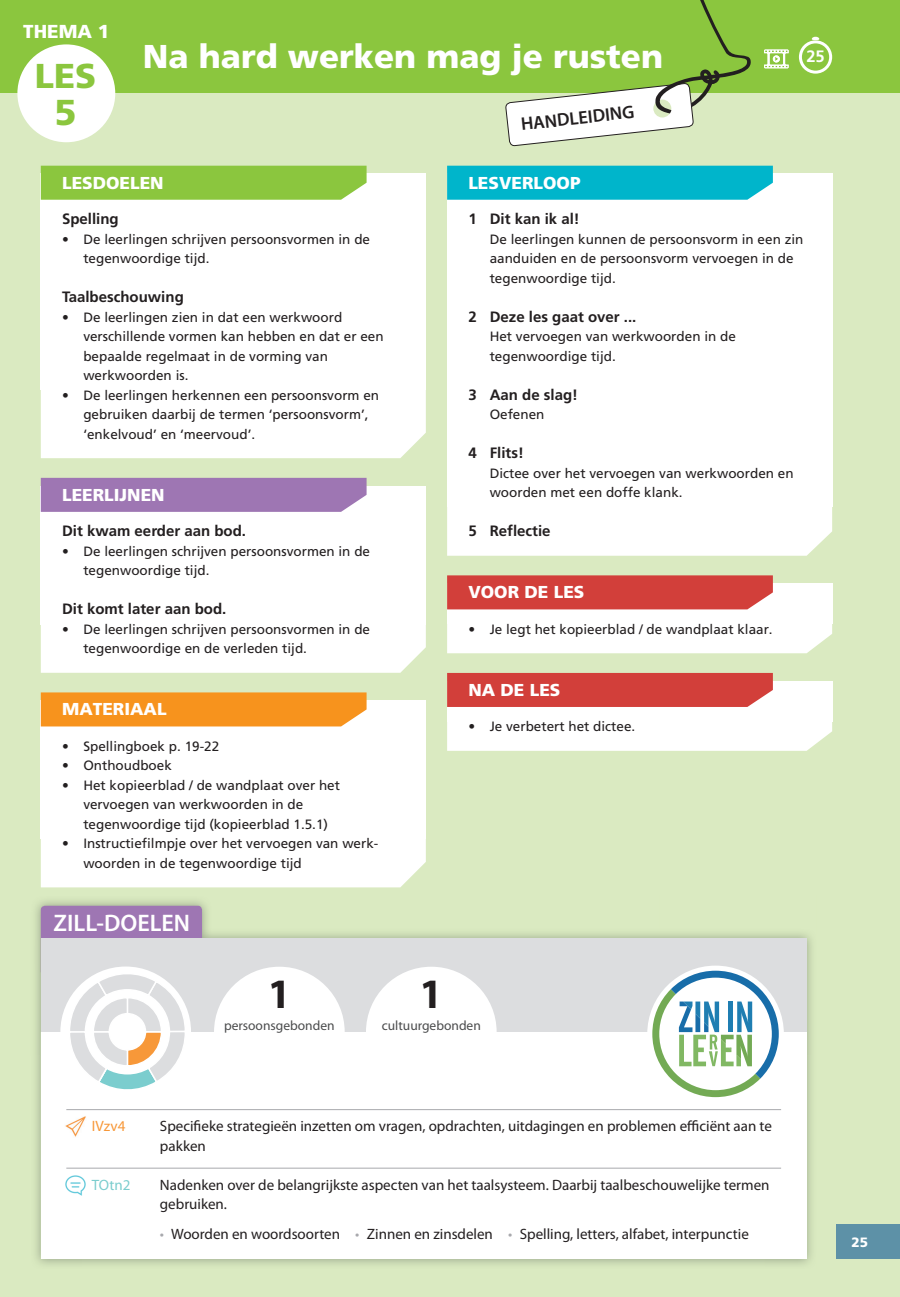
<style>
.page{position:relative;width:900px;height:1297px;background:#fff}
.page>*{position:absolute;margin:0;border:0;box-sizing:border-box;transform-origin:0 0}
.t1{font:700 42px "Myriad Pro";color:#231f20}
.t2{font:900 36px "Frutiger LT Std";color:#8bc63e}
.t3{font:900 34.5px "Frutiger LT Std";color:#8bc63e}
.t4{font:900 33px "Frutiger LT Std";color:#fff}
.t5{font:600 24px "Myriad Pro";color:#fff}
.t6{font:900 18.75px "Frutiger LT Std";color:#fff}
.t7{font:600 18.3px "Myriad Pro";color:#231f20}
.t8{font:900 17.25px "Frutiger LT Std";color:#fff}
.t9{font:700 16.5px "Frutiger LT Std";color:#fff}
.t10{font:15px/19.5px "Myriad Pro";color:#231f20}
.t11{font:700 15px "Frutiger LT Std";color:#231f20}
.t12{font:15px "Myriad Pro";color:#f79839}
.t13{font:15px "Myriad Pro";color:#7bcdce}
.t14{font:13.5px/19.5px "Frutiger LT Std";color:#231f20}
.t15{font:13.5px "Myriad Pro";color:#4b4c4d}
.t16{font:900 13.5px "Frutiger LT Std";color:#fff}
.s1{color:#a8a9ad}
</style>
<div class="page">
<div style="left:0;top:0;width:899px;height:1296px;background:#daeac1"></div>
<div style="left:836px;top:1224px;width:63px;height:34px;background:#5d91a7"></div>
<div style="left:0;top:0;width:899px;height:93px;background:#8bc63e"></div>
<div style="left:798px;top:40px;width:34px;height:34px;border:3px solid #fff;border-radius:50%"></div>
<svg style="left:811px;top:37px;width:8px;height:3px"></svg>
<div style="left:17px;top:44px;width:98px;height:98px;background:#fff;border-radius:50%"></div>
<div style="left:41px;top:174px;width:385px;height:40px;background:#fff"></div>
<div style="left:41px;top:195px;width:385px;height:39px;background:#fff"></div>
<div style="left:41px;top:224px;width:385px;height:49px;background:#fff"></div>
<div style="left:41px;top:273px;width:385px;height:39px;background:#fff"></div>
<div style="left:41px;top:302px;width:385px;height:88px;background:#fff"></div>
<div style="left:41px;top:390px;width:385px;height:68px;background:#fff"></div>
<div style="left:41px;top:486px;width:385px;height:40px;background:#fff"></div>
<div style="left:41px;top:507px;width:385px;height:39px;background:#fff"></div>
<div style="left:41px;top:536px;width:385px;height:49px;background:#fff"></div>
<div style="left:41px;top:585px;width:385px;height:39px;background:#fff"></div>
<div style="left:41px;top:624px;width:385px;height:48px;background:#fff"></div>
<div style="left:41px;top:700px;width:385px;height:41px;background:#fff"></div>
<div style="left:41px;top:731px;width:385px;height:29px;background:#fff"></div>
<div style="left:41px;top:750px;width:385px;height:30px;background:#fff"></div>
<div style="left:41px;top:770px;width:385px;height:68px;background:#fff"></div>
<div style="left:41px;top:838px;width:385px;height:49px;background:#fff"></div>
<div style="left:41px;top:166px;width:325px;height:34px;background:#8bc63e"></div>
<div style="left:41px;top:478px;width:325px;height:34px;background:#9e76b3"></div>
<div style="left:41px;top:692px;width:325px;height:34px;background:#f7931d"></div>
<div style="left:447px;top:174px;width:385px;height:40px;background:#fff"></div>
<div style="left:447px;top:214px;width:385px;height:78px;background:#fff"></div>
<div style="left:447px;top:292px;width:385px;height:39px;background:#fff"></div>
<div style="left:447px;top:312px;width:385px;height:58px;background:#fff"></div>
<div style="left:447px;top:370px;width:385px;height:39px;background:#fff"></div>
<div style="left:447px;top:390px;width:385px;height:39px;background:#fff"></div>
<div style="left:447px;top:429px;width:385px;height:39px;background:#fff"></div>
<div style="left:447px;top:448px;width:385px;height:59px;background:#fff"></div>
<div style="left:447px;top:507px;width:385px;height:48px;background:#fff"></div>
<div style="left:447px;top:166px;width:325px;height:34px;background:#00b5cb"></div>
<svg style="left:447px;top:575px;width:385px;height:78px"></svg>
<svg style="left:447px;top:673px;width:385px;height:77px"></svg>
<svg style="left:505px;top:0;width:245px;height:146px"></svg>
<svg style="left:764px;top:50px;width:24px;height:18px"></svg>
<img style="left:35px;top:900px;width:205px;height:155px">
<img style="left:659px;top:933px;width:153px;height:122px">
<img style="left:35px;top:1055px;width:48px;height:210px">
<img style="left:764px;top:1055px;width:48px;height:210px">
<img style="left:83px;top:1258px;width:681px;height:7px">
<div style="left:41px;top:1032px;width:765px;height:226px;background:#fff"></div>
<div style="left:41px;top:905px;width:161px;height:70px;background:#9e76b3;border-radius:4px"></div>
<div style="left:41px;top:938px;width:765px;height:94px;background:#dcdddf"></div>
<div style="left:60px;top:966px;width:131px;height:131px;background:#fff;border-radius:50%"></div>
<div style="left:214px;top:966px;width:130px;height:131px;background:#fff;border-radius:50%"></div>
<div style="left:366px;top:966px;width:130px;height:131px;background:#fff;border-radius:50%"></div>
<div style="left:647px;top:965px;width:136px;height:137px;background:#fff;border-radius:50%"></div>
<svg style="left:652px;top:970px;width:126px;height:127px"></svg>
<hr style="left:66px;top:1109px;width:715px;height:1px;background:#a8a9ad">
<hr style="left:66px;top:1167px;width:715px;height:1px;background:#a8a9ad">
<img style="left:65px;top:1116px;width:21px;height:21px">
<svg style="left:66px;top:1131px;width:20px;height:1px"></svg>
<img style="left:65px;top:1175px;width:21px;height:21px">
<svg style="left:66px;top:1189px;width:20px;height:1px"></svg>
<svg style="left:68px;top:970px;width:118px;height:120px"></svg>
<h3 class="t6" style="left:23px;top:20px;width:87px">THEMA 1</h3>
<h3 class="t3" style="left:35px;top:56px;width:63px">LES</h3>
<h2 class="t2" style="left:55px;top:90px;width:24px">5</h2>
<h3 class="t4" style="left:143px;top:36px;width:521px">Na hard werken mag je rusten</h3>
<p class="t9" style="left:806px;top:46px;width:20px">25</p>
<h3 class="t7" style="left:520px;top:114px;width:116px;rotate:-6deg">HANDLEIDING</h3>
<p class="t8" style="left:62px;top:172px;width:103px">LESDOELEN</p>
<p class="t11" style="left:62px;top:210px;width:58px">Spelling</p>
<p class="t14" style="left:83px;top:229px;width:288px;text-indent:-21px">• De leerlingen schrijven persoonsvormen in de tegenwoordige tijd.</p>
<p class="t11" style="left:62px;top:288px;width:123px">Taalbeschouwing</p>
<p class="t14" style="left:83px;top:307px;width:302px;text-indent:-21px">• De leerlingen zien in dat een werkwoord verschillende vormen kan hebben en dat er een bepaalde regelmaat in de vorming van werkwoorden is.</p>
<p class="t14" style="left:83px;top:385px;width:297px;text-indent:-21px">• De leerlingen herkennen een persoonsvorm en gebruiken daarbij de termen ‘persoonsvorm’, ‘enkelvoud’ en ‘meervoud’.</p>
<p class="t8" style="left:62px;top:484px;width:104px">LEERLIJNEN</p>
<p class="t11" style="left:62px;top:522px;width:185px">Dit kwam eerder aan bod.</p>
<p class="t14" style="left:83px;top:541px;width:288px;text-indent:-21px">• De leerlingen schrijven persoonsvormen in de tegenwoordige tijd.</p>
<p class="t11" style="left:62px;top:600px;width:166px">Dit komt later aan bod.</p>
<p class="t14" style="left:83px;top:619px;width:288px;text-indent:-21px">• De leerlingen schrijven persoonsvormen in de tegenwoordige en de verleden tijd.</p>
<p class="t8" style="left:62px;top:698px;width:106px">MATERIAAL</p>
<p class="t14" style="left:62px;top:736px;width:159px">• Spellingboek p. 19-22</p>
<p class="t14" style="left:62px;top:756px;width:111px">• Onthoudboek</p>
<p class="t14" style="left:83px;top:775px;width:258px;text-indent:-21px">• Het kopieerblad / de wandplaat over het vervoegen van werkwoorden in de tegenwoordige tijd (kopieerblad 1.5.1)</p>
<p class="t14" style="left:83px;top:834px;width:296px;text-indent:-21px">• Instructiefilmpje over het vervoegen van werk&shy;woorden in de tegenwoordige tijd</p>
<h3 class="t5" style="left:54px;top:909px;width:138px">ZILL-DOELEN</h3>
<h1 class="t1" style="left:268px;top:966px;width:25px">1</h1>
<h1 class="t1" style="left:419px;top:966px;width:25px">1</h1>
<p class="t8" style="left:468px;top:172px;width:114px">LESVERLOOP</p>
<p class="t11" style="left:468px;top:210px;width:113px">1 Dit kan ik al!</p>
<p class="t14" style="left:489px;top:229px;width:315px">De leerlingen kunnen de persoonsvorm in een zin aanduiden en de persoonsvorm vervoegen in de tegenwoordige tijd.</p>
<p class="t11" style="left:468px;top:307px;width:169px">2 Deze les gaat over ...</p>
<p class="t14" style="left:489px;top:327px;width:248px">Het vervoegen van werkwoorden in de tegenwoordige tijd.</p>
<p class="t11" style="left:468px;top:385px;width:111px">3 Aan de slag!</p>
<p class="t14" style="left:489px;top:405px;width:56px">Oefenen</p>
<p class="t11" style="left:468px;top:444px;width:57px">4 Flits!</p>
<p class="t14" style="left:489px;top:463px;width:305px">Dictee over het vervoegen van werkwoorden en woorden met een doffe klank.</p>
<p class="t11" style="left:468px;top:522px;width:84px">5 Reflectie</p>
<p class="t8" style="left:468px;top:581px;width:117px">VOOR DE LES</p>
<p class="t14" style="left:468px;top:619px;width:306px">• Je legt het kopieerblad / de wandplaat klaar.</p>
<p class="t8" style="left:468px;top:679px;width:94px">NA DE LES</p>
<p class="t14" style="left:468px;top:717px;width:168px">• Je verbetert het dictee.</p>
<p class="t15" style="left:224px;top:1018px;width:112px">persoonsgebonden</p>
<p class="t15" style="left:381px;top:1018px;width:101px">cultuurgebonden</p>
<p class="t12" style="left:92px;top:1118px;width:35px">IVzv4</p>
<p class="t10" style="left:160px;top:1116px;width:613px">Specifieke strategieën inzetten om vragen, opdrachten, uitdagingen en problemen efficiënt aan te pakken</p>
<p class="t13" style="left:92px;top:1176px;width:40px">TOtn2</p>
<p class="t10" style="left:160px;top:1175px;width:611px">Nadenken over de belangrijkste aspecten van het taalsysteem. Daarbij taalbeschouwelijke termen gebruiken.</p>
<p class="t10" style="left:160px;top:1223px;width:590px"><span class="s1">•</span> Woorden en woordsoorten <span class="s1">•</span> Zinnen en zinsdelen <span class="s1">•</span> Spelling, letters, alfabet, interpunctie</p>
<p class="t16" style="left:851px;top:1234px;width:18px">25</p>
</div>
